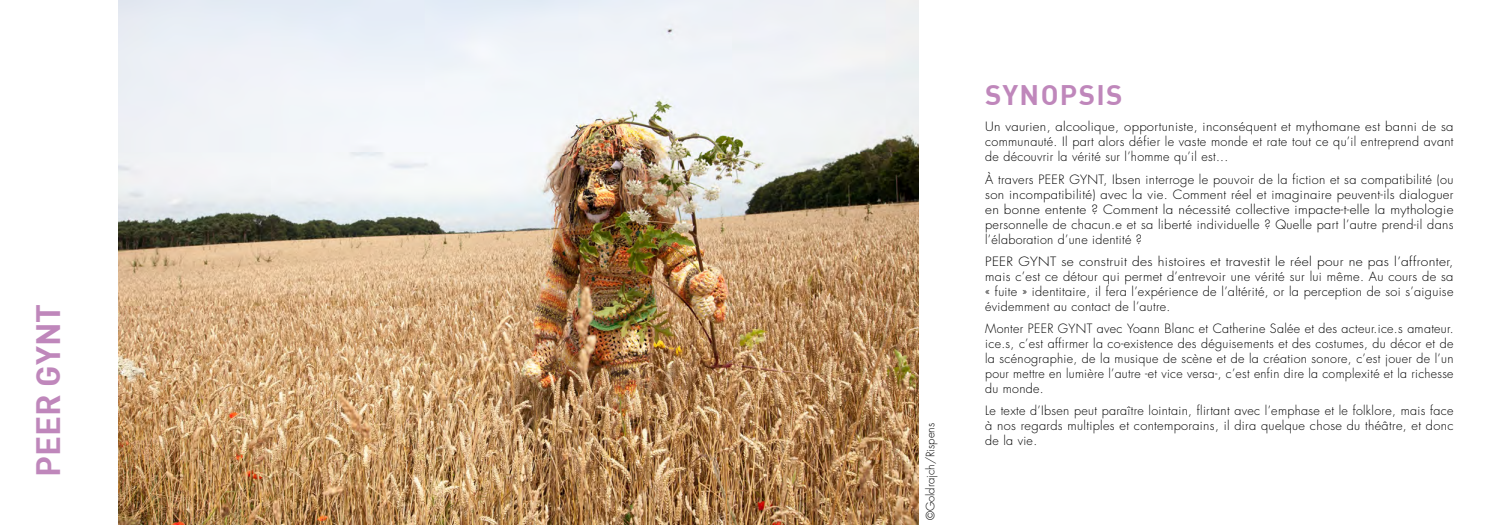
<style>
.page{position:relative;width:1489px;height:525px;background:#fff}
.page>*{position:absolute;margin:0;border:0;box-sizing:border-box;transform-origin:0 0}
.t1{font:700 33.12px "DIN";color:#bf87bb}
.t2{font:700 27.62px "DIN";letter-spacing:.05em;color:#bf87bb}
.t3{font:300 12.5px/15px "Futura Std";letter-spacing:.025em;color:#000;text-align:justify}
.t4{font:300 12.5px/15px "Futura Std";letter-spacing:.025em;color:#000;text-align:justify;scale:1.1 1}
.t5{font:300 12.5px/15px "Futura Std";letter-spacing:.025em;color:#000;text-align:justify;scale:1.05 1}
.t6{font:300 11.25px "Futura Std";color:#000}
</style>
<div class="page">
<img style="left:119px;top:0;width:799px;height:524px">
<h1 class="t1" style="left:27px;top:476px;width:174px;rotate:-90deg">PEER GYNT</h1>
<p class="t6" style="left:923px;top:520px;width:99px;rotate:-90deg">©Goldrajch/Rispens</p>
<h2 class="t2" style="left:985px;top:77px;width:139px">SYNOPSIS</h2>
<p class="t5" style="left:985px;top:120px;width:447px">Un vaurien, alcoolique, opportuniste, inconséquent et mythomane est banni de sa communauté. Il part alors défier le vaste monde et rate tout ce qu’il entreprend avant de découvrir la vérité sur l’homme qu’il est...</p>
<p class="t3" style="left:985px;top:172px;width:470px">À travers PEER GYNT, Ibsen interroge le pouvoir de la fiction et sa compatibilité (ou son incompatibilité) avec la vie. Comment réel et imaginaire peuvent-ils dialoguer en bonne entente ? Comment la nécessité collective impacte-t-elle la mythologie personnelle de chacun.e et sa liberté individuelle ? Quelle part l’autre prend-il dans l’élaboration d’une identité ?</p>
<p class="t4" style="left:985px;top:254px;width:427px">PEER GYNT se construit des histoires et travestit le réel pour ne pas l’affronter, mais c’est ce détour qui permet d’entrevoir une vérité sur lui même. Au cours de sa « fuite » identitaire, il fera l’expérience de l’altérité, or la perception de soi s’aiguise évidemment au contact de l’autre.</p>
<p class="t3" style="left:985px;top:321px;width:470px">Monter PEER GYNT avec Yoann Blanc et Catherine Salée et des acteur.ice.s amateur. ice.s, c’est affirmer la co-existence des déguisements et des costumes, du décor et de la scénographie, de la musique de scène et de la création sonore, c’est jouer de l’un pour mettre en lumière l’autre -et vice versa-, c’est enfin dire la complexité et la richesse du monde.</p>
<p class="t3" style="left:985px;top:403px;width:470px">Le texte d’Ibsen peut paraître lointain, flirtant avec l’emphase et le folklore, mais face à nos regards multiples et contemporains, il dira quelque chose du théâtre, et donc de la vie.</p>
</div>
